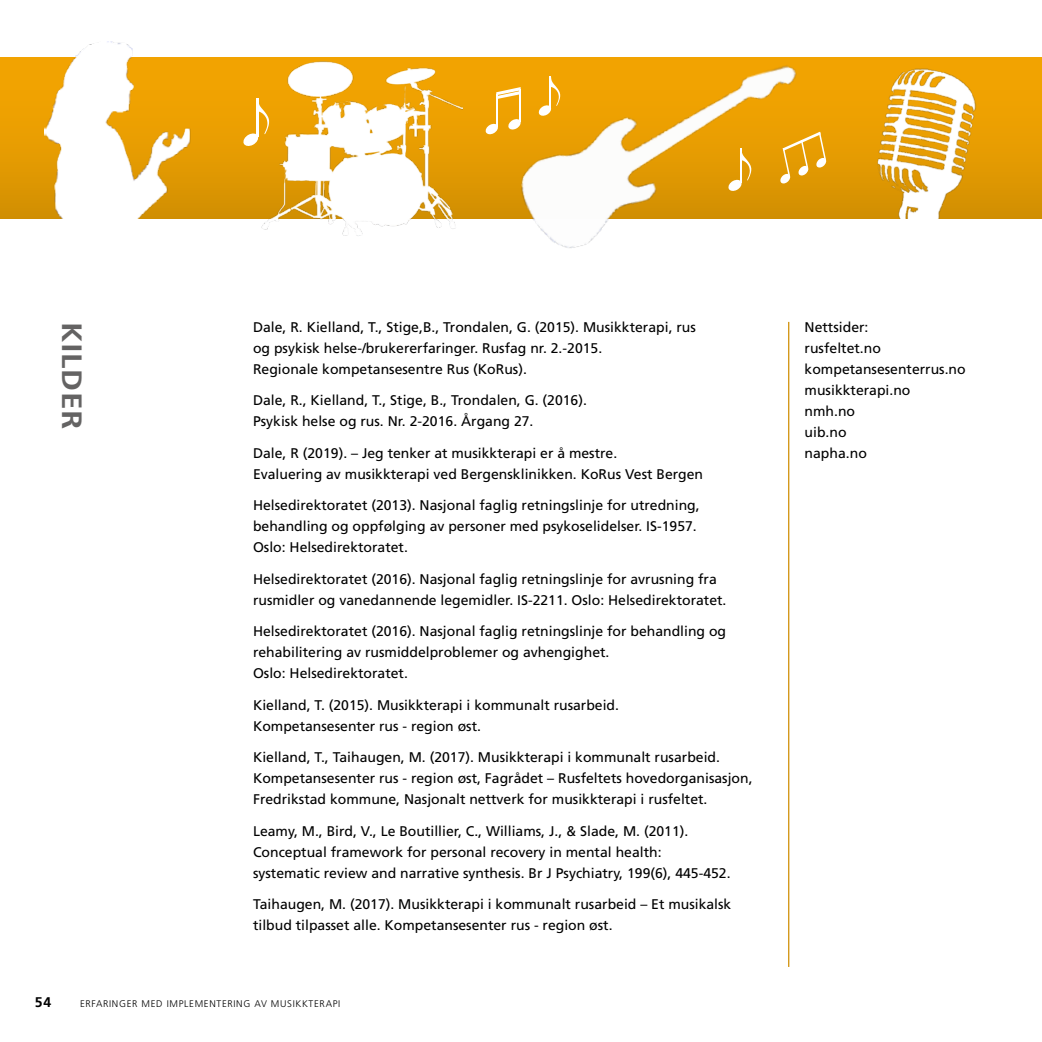
<style>
.page{position:relative;width:1042px;height:1042px;background:#fff}
.page>*{position:absolute;margin:0;border:0;box-sizing:border-box;transform-origin:0 0}
.t1{font:700 condensed 28px "Frutiger";letter-spacing:.02em;color:#646363;scale:1.25 1}
.t2{font:14px/21px "Frutiger";color:#000}
.t3{font:14px/21px "Frutiger CE";color:#000}
.t4{font:700 14px "Frutiger LT";color:#000}
.t5{font:300 9.62px "Frutiger LT";letter-spacing:.07em;color:#000}
</style>
<div class="page">
<div style="left:0;top:57px;width:1042px;height:161px;background:linear-gradient(to bottom,#f8a701,#d69202)"></div>
<img style="left:255px;top:57px;width:207px;height:179px">
<img style="left:497px;top:57px;width:339px;height:191px">
<img style="left:871px;top:65px;width:108px;height:153px">
<img style="left:45px;top:41px;width:154px;height:177px">
<svg style="left:779px;top:132px;width:48px;height:52px;background:#e8ab2c"></svg>
<hr style="left:740px;top:148px;width:1px;height:35px;background:#fff">
<svg style="left:727px;top:149px;width:24px;height:43px"></svg>
<hr style="left:256px;top:98px;width:2px;height:39px;background:#fff">
<svg style="left:242px;top:99px;width:27px;height:48px"></svg>
<svg style="left:485px;top:123px;width:14px;height:12px"></svg>
<hr style="left:496px;top:94px;width:2px;height:33px;background:#fff">
<svg style="left:508px;top:118px;width:13px;height:12px"></svg>
<hr style="left:519px;top:89px;width:2px;height:33px;background:#fff">
<svg style="left:496px;top:87px;width:25px;height:12px"></svg>
<svg style="left:538px;top:76px;width:22px;height:40px"></svg>
<img style="left:1011px;top:60px;width:31px;height:159px">
<hr style="left:788px;top:322px;width:1px;height:645px;background:#cf8d02">
<p class="t2" style="left:253px;top:316px;width:444px">Dale, R. Kielland, T., Stige,B., Trondalen, G. (2015). Musikkterapi, rus og psykisk helse-/brukererfaringer. Rusfag nr. 2.-2015.<br>Regionale kompetansesentre Rus (KoRus).</p>
<p class="t2" style="left:253px;top:390px;width:335px">Dale, R., Kielland, T., Stige, B., Trondalen, G. (2016).<br>Psykisk helse og rus. Nr. 2-2016. Årgang 27.</p>
<p class="t2" style="left:253px;top:442px;width:451px">Dale, R (2019). – Jeg tenker at musikkterapi er å mestre.<br>Evaluering av musikkterapi ved Bergensklinikken. KoRus Vest Bergen</p>
<p class="t2" style="left:253px;top:495px;width:448px">Helsedirektoratet (2013). Nasjonal faglig retningslinje for utredning, behandling og oppfølging av personer med psykoselidelser. IS-1957.<br>Oslo: Helsedirektoratet.</p>
<p class="t2" style="left:253px;top:568px;width:475px">Helsedirektoratet (2016). Nasjonal faglig retningslinje for avrusning fra rusmidler og vanedannende legemidler. IS-2211. Oslo: Helsedirektoratet.</p>
<p class="t2" style="left:253px;top:621px;width:475px">Helsedirektoratet (2016). Nasjonal faglig retningslinje for behandling og rehabilitering av rusmiddelproblemer og avhengighet.<br>Oslo: Helsedirektoratet.</p>
<p class="t2" style="left:253px;top:694px;width:367px">Kielland, T. (2015). Musikkterapi i kommunalt rusarbeid.<br>Kompetansesenter rus - region øst.</p>
<p class="t2" style="left:253px;top:747px;width:501px">Kielland, T., Taihaugen, M. (2017). Musikkterapi i kommunalt rusarbeid.<br>Kompetansesenter rus - region øst, Fagrådet – Rusfeltets hovedorganisasjon,<br>Fredrikstad kommune, Nasjonalt nettverk for musikkterapi i rusfeltet.</p>
<p class="t2" style="left:253px;top:820px;width:479px">Leamy, M., Bird, V., Le Boutillier, C., Williams, J., &amp; Slade, M. (2011).<br>Conceptual framework for personal recovery in mental health: systematic review and narrative synthesis. Br J Psychiatry, 199(6), 445-452.</p>
<p class="t2" style="left:253px;top:894px;width:480px">Taihaugen, M. (2017). Musikkterapi i kommunalt rusarbeid – Et musikalsk tilbud tilpasset alle. Kompetansesenter rus - region øst.</p>
<h1 class="t1" style="left:89px;top:322px;width:88px;rotate:90deg">KILDER</h1>
<p class="t2" style="left:804px;top:317px;width:65px">Nettsider:</p>
<p class="t3" style="left:804px;top:338px;width:163px">rusfeltet.no kompetansesenterrus.no musikkterapi.no<br>nmh.no<br>uib.no<br>napha.no</p>
<p class="t4" style="left:35px;top:994px;width:18px">54</p>
<p class="t5" style="left:80px;top:998px;width:262px">ERFARINGER MED IMPLEMENTERING AV MUSIKKTERAPI</p>
</div>
